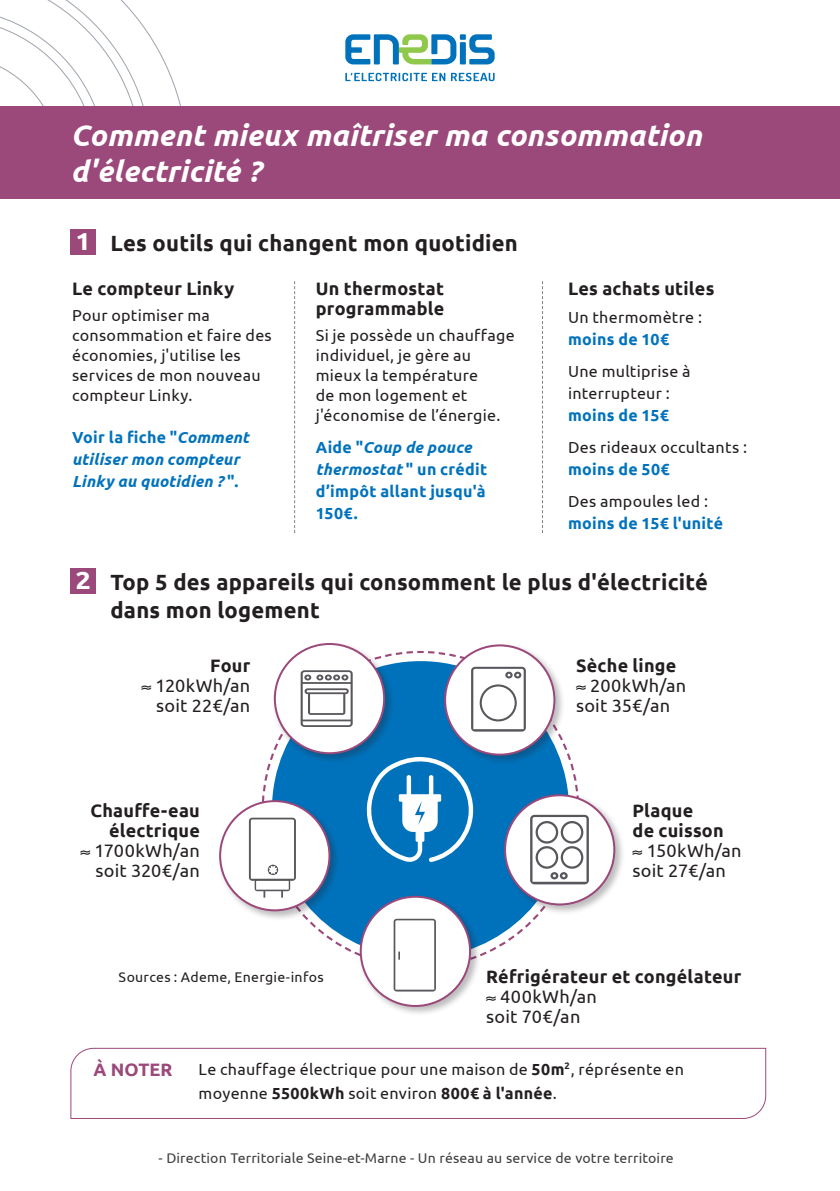
<style>
.page{position:relative;width:840px;height:1191px;background:#fff}
.page>*{position:absolute;margin:0;border:0;box-sizing:border-box;transform-origin:0 0}
.t1{font:italic 700 30px/36px "Ubuntu";letter-spacing:.01em;color:#fff}
.t2{font:700 22px/28px "Ubuntu";letter-spacing:.01em;color:#231f20}
.t3{font:700 18px/20px "Ubuntu";letter-spacing:.015em;color:#231f20}
.t4{font:18px/20px "Ubuntu";letter-spacing:.01em;color:#231f20}
.t5{font:700 18px "Ubuntu";color:#9b487a}
.t6{font:16px/20px "Ubuntu";letter-spacing:.015em;color:#231f20}
.t7{font:700 16px/22px "Ubuntu";letter-spacing:.02em;color:#0072bc}
.t8{font:italic 700 16px/22px "Ubuntu";letter-spacing:.015em;color:#0072bc}
.t9{font:14px "Ubuntu";letter-spacing:.01em;color:#3e3e3f}
.t10{font:14px "Ubuntu";letter-spacing:.02em;color:#231f20}
.s1{font-size:24.6px;color:#fff}
.s2{font-style:normal}
.s3{font-style:italic}
.s4{font-weight:700}
.s5{font-weight:400}
</style>
<div class="page">
<svg style="left:0;top:0;width:189px;height:107px"></svg>
<svg style="left:345px;top:34px;width:149px;height:30px"></svg>
<svg style="left:345px;top:73px;width:149px;height:8px"></svg>
<div style="left:0;top:107px;width:839px;height:92px;background:#9b487a"></div>
<div style="left:70px;top:229px;width:26px;height:26px;background:#9b487a"></div>
<div style="left:70px;top:568px;width:26px;height:26px;background:#9b487a"></div>
<svg style="left:294px;top:281px;width:1px;height:252px"></svg>
<svg style="left:70px;top:1047px;width:696px;height:72px"></svg>
<div style="left:501px;top:792px;width:123px;height:123px;background:#231f20;opacity:.3"></div>
<div style="left:504px;top:795px;width:110px;height:109px;background:#fff;border-radius:50%"></div>
<div style="left:357px;top:893px;width:123px;height:123px;background:#231f20;opacity:.3"></div>
<svg style="left:360px;top:896px;width:110px;height:110px"></svg>
<div style="left:217px;top:798px;width:123px;height:123px;background:#231f20;opacity:.3"></div>
<div style="left:220px;top:801px;width:109px;height:109px;background:#fff;border-radius:50%"></div>
<svg style="left:249px;top:650px;width:339px;height:341px"></svg>
<h1 class="t1" style="left:70px;top:117px;width:632px">Comment mieux maîtriser ma consommation d'électricité ?</h1>
<h2 class="t2" style="left:75px;top:228px;width:444px"><span class="s1">1</span> Les outils qui changent mon quotidien</h2>
<p class="t3" style="left:72px;top:278px;width:163px">Le compteur Linky</p>
<p class="t6" style="left:72px;top:305px;width:201px">Pour optimiser ma consommation et faire des économies, j'utilise les services de mon nouveau compteur Linky.</p>
<p class="t8" style="left:72px;top:426px;width:178px"><span class="s2">Voir la fiche "</span>Comment utiliser mon compteur<br>Linky au quotidien ? <span class="s2">".</span></p>
<p class="t3" style="left:315px;top:278px;width:130px">Un thermostat programmable</p>
<p class="t6" style="left:315px;top:325px;width:200px">Si je possède un chauffage individuel, je gère au mieux la température<br>de mon logement et j'économise de l’énergie.</p>
<p class="t7" style="left:315px;top:436px;width:173px">Aide "<span class="s3">Coup de pouce thermostat</span> " un crédit d’impôt allant jusqu'à<br>150€.</p>
<p class="t3" style="left:567px;top:278px;width:148px">Les achats utiles</p>
<p class="t6" style="left:567px;top:307px;width:135px">Un thermomètre :</p>
<p class="t7" style="left:567px;top:328px;width:103px">moins de 10€</p>
<p class="t6" style="left:567px;top:360px;width:124px;line-height:22px">Une multiprise à interrupteur :</p>
<p class="t7" style="left:567px;top:404px;width:102px">moins de 15€</p>
<p class="t6" style="left:567px;top:437px;width:181px">Des rideaux occultants :</p>
<p class="t7" style="left:567px;top:458px;width:103px">moins de 50€</p>
<p class="t6" style="left:567px;top:491px;width:141px">Des ampoules led :</p>
<p class="t7" style="left:567px;top:512px;width:156px">moins de 15€ l'unité</p>
<h2 class="t2" style="left:110px;top:568px;width:598px;text-indent:-35px"><span class="s1">2</span> Top 5 des appareils qui consomment le plus d'électricité dans mon logement</h2>
<p class="t4" style="left:141px;top:655px;width:110px;text-align:right"><span class="s4">Four<br></span>≈ 120kWh/an soit 22€/an</p>
<p class="t4" style="left:575px;top:655px;width:112px"><span class="s4">Sèche linge </span>≈ 200kWh/an soit 35€/an</p>
<p class="t3" style="left:80px;top:800px;width:121px;text-align:right">Chauffe-eau électrique<br>≈ <span class="s5">1700kWh/an soit 320€/an</span></p>
<p class="t4" style="left:632px;top:800px;width:110px"><span class="s4">Plaque<br>de cuisson<br></span>≈ 150kWh/an soit 27€/an</p>
<p class="t10" style="left:119px;top:969px;width:206px">Sources : Ademe, Energie-infos</p>
<p class="t3" style="left:486px;top:966px;width:256px">Réfrigérateur et congélateur ≈ <span class="s5">400kWh/an<br>soit 70€/an</span></p>
<p class="t5" style="left:94px;top:1059px;width:80px">À NOTER</p>
<p class="t6" style="left:198px;top:1056px;width:486px;line-height:24px">Le chauffage électrique pour une maison de <span class="s4">50m</span><sup>2</sup>, réprésente en moyenne <span class="s4">5500kWh</span> soit environ <span class="s4">800€ à l'année</span>.</p>
<p class="t9" style="left:158px;top:1149px;width:516px">- Direction Territoriale Seine-et-Marne - Un réseau au service de votre territoire</p>
</div>
